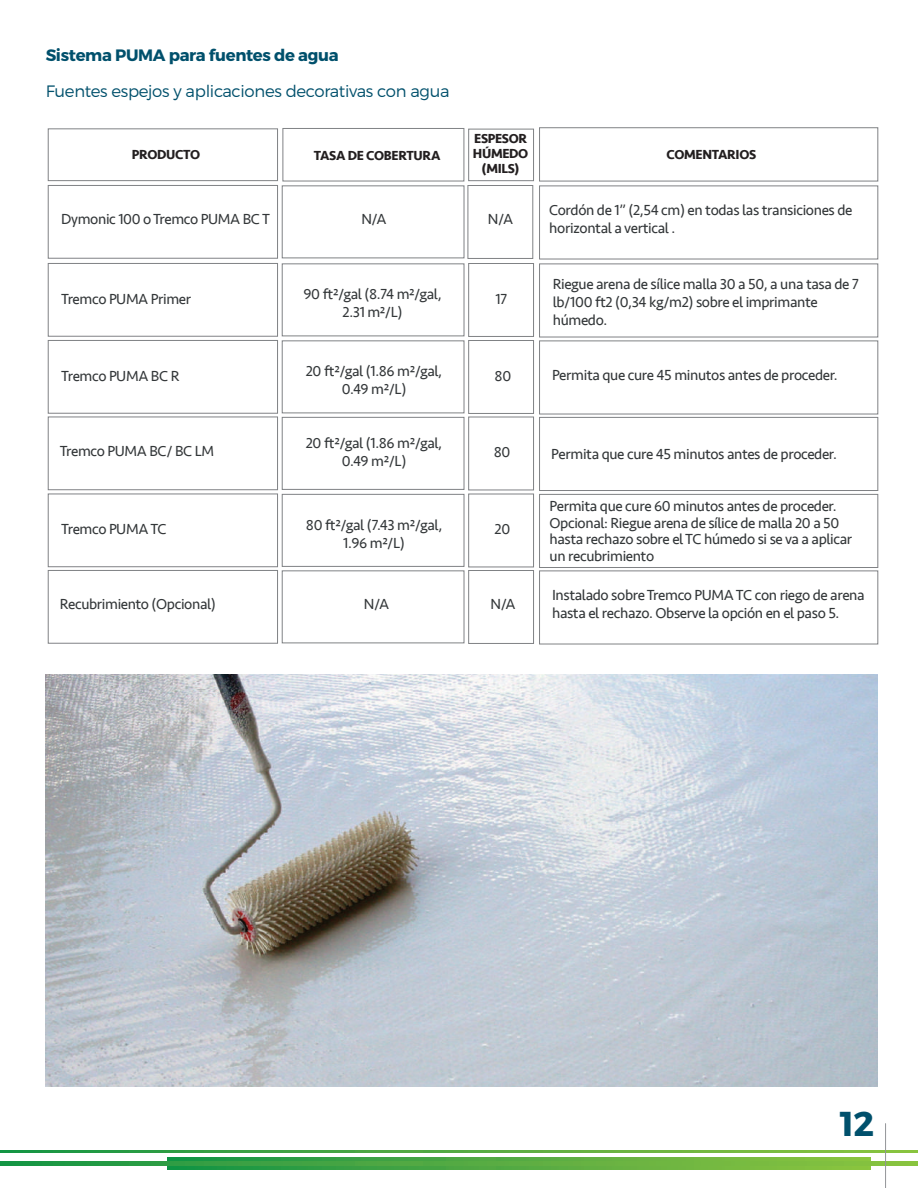
<style>
.page{position:relative;width:918px;height:1188px;background:#fff}
.page>*{position:absolute;margin:0;border:0;box-sizing:border-box;transform-origin:0 0}
.t1{font:700 34.5px "Montserrat";color:#00506c}
.t2{font:300 16.5px "Montserrat";letter-spacing:-.02em;color:#00506c}
.t3{font:700 16.5px "Montserrat";letter-spacing:-.02em;color:#00506c}
.t4{font:15px/18px "Seravek";letter-spacing:-.025em;color:#333739}
.t5{font:700 13.5px/15px "Seravek";letter-spacing:-.025em;color:#231f20;text-align:center}
</style>
<div class="page">
<svg style="left:167px;top:1158px;width:703px;height:12px;background:#53ab42"></svg>
<svg style="left:0;top:1162px;width:918px;height:4px;background:#53ab42"></svg>
<svg style="left:0;top:1150px;width:918px;height:3px;background:#53ab42"></svg>
<hr style="left:885px;top:1124px;width:1px;height:64px;background:#939598">
<div style="left:283px;top:128px;width:181px;height:53px;border:1px solid #808285"></div>
<div style="left:48px;top:128px;width:230px;height:53px;border:1px solid #808285"></div>
<div style="left:282px;top:185px;width:182px;height:73px;border:1px solid #808285"></div>
<div style="left:48px;top:185px;width:230px;height:74px;border:1px solid #808285"></div>
<div style="left:468px;top:129px;width:66px;height:52px;border:1px solid #808285"></div>
<div style="left:468px;top:185px;width:65px;height:74px;border:1px solid #808285"></div>
<div style="left:539px;top:127px;width:339px;height:54px;border:1px solid #808285"></div>
<div style="left:282px;top:263px;width:182px;height:73px;border:1px solid #808285"></div>
<div style="left:48px;top:263px;width:230px;height:74px;border:1px solid #808285"></div>
<div style="left:468px;top:263px;width:66px;height:74px;border:1px solid #808285"></div>
<div style="left:282px;top:340px;width:182px;height:73px;border:1px solid #808285"></div>
<div style="left:48px;top:340px;width:230px;height:74px;border:1px solid #808285"></div>
<div style="left:468px;top:340px;width:66px;height:74px;border:1px solid #808285"></div>
<div style="left:282px;top:417px;width:182px;height:73px;border:1px solid #808285"></div>
<div style="left:48px;top:417px;width:230px;height:73px;border:1px solid #808285"></div>
<div style="left:468px;top:417px;width:66px;height:73px;border:1px solid #808285"></div>
<div style="left:539px;top:417px;width:339px;height:74px;border:1px solid #808285"></div>
<div style="left:282px;top:494px;width:182px;height:73px;border:1px solid #808285"></div>
<div style="left:48px;top:494px;width:230px;height:73px;border:1px solid #808285"></div>
<div style="left:468px;top:494px;width:66px;height:73px;border:1px solid #808285"></div>
<div style="left:539px;top:494px;width:339px;height:74px;border:1px solid #808285"></div>
<div style="left:282px;top:570px;width:182px;height:73px;border:1px solid #808285"></div>
<div style="left:48px;top:570px;width:230px;height:74px;border:1px solid #808285"></div>
<div style="left:468px;top:570px;width:66px;height:74px;border:1px solid #808285"></div>
<img style="left:45px;top:674px;width:833px;height:413px">
<p class="t3" style="left:46px;top:45px;width:294px">Sistema PUMA para fuentes de agua</p>
<p class="t2" style="left:46px;top:81px;width:405px">Fuentes espejos y aplicaciones decorativas con agua</p>
<p class="t5" style="left:132px;top:147px;width:70px">PRODUCTO</p>
<p class="t5" style="left:314px;top:148px;width:128px">TASA DE COBERTURA</p>
<p class="t5" style="left:473px;top:131px;width:57px">ESPESOR<br>HÚMEDO (MILS)</p>
<p class="t5" style="left:666px;top:146px;width:91px">COMENTARIOS</p>
<p class="t4" style="left:61px;top:210px;width:210px">Dymonic 100 o Tremco PUMA BC T</p>
<p class="t4" style="left:549px;top:201px;width:305px">Cordón de 1” (2,54 cm) en todas las transiciones de horizontal a vertical .</p>
<p class="t4" style="left:361px;top:210px;width:27px">N/A</p>
<p class="t4" style="left:488px;top:210px;width:27px">N/A</p>
<p class="t4" style="left:61px;top:290px;width:131px">Tremco PUMA Primer</p>
<p class="t4" style="left:303px;top:285px;width:140px;text-align:center">90 ft2/gal (8.74 m2/gal,<br>2.31 m2/L)</p>
<p class="t4" style="left:495px;top:290px;width:13px">17</p>
<p class="t4" style="left:553px;top:275px;width:308px">Riegue arena de sílice malla 30 a 50, a una tasa de 7 lb/100 ft2 (0,34 kg/m2) sobre el imprimante húmedo.</p>
<p class="t4" style="left:306px;top:362px;width:138px;text-align:center">20 ft2/gal (1.86 m2/gal,<br>0.49 m2/L)</p>
<p class="t4" style="left:495px;top:367px;width:18px">80</p>
<p class="t4" style="left:61px;top:367px;width:120px">Tremco PUMA BC R</p>
<p class="t4" style="left:552px;top:366px;width:287px">Permita que cure 45 minutos antes de proceder.</p>
<p class="t4" style="left:306px;top:434px;width:138px;text-align:center">20 ft2/gal (1.86 m2/gal,<br>0.49 m2/L)</p>
<p class="t4" style="left:494px;top:443px;width:18px">80</p>
<p class="t4" style="left:60px;top:442px;width:156px">Tremco PUMA BC/ BC LM</p>
<p class="t4" style="left:551px;top:445px;width:287px">Permita que cure 45 minutos antes de proceder.</p>
<p class="t4" style="left:61px;top:520px;width:107px">Tremco PUMA TC</p>
<p class="t4" style="left:306px;top:516px;width:138px;text-align:center">80 ft2/gal (7.43 m2/gal,<br>1.96 m2/L)</p>
<p class="t4" style="left:495px;top:520px;width:17px">20</p>
<p class="t4" style="left:550px;top:498px;width:304px;line-height:16.5px">Permita que cure 60 minutos antes de proceder.<br>Opcional: Riegue arena de sílice de malla 20 a 50 hasta rechazo sobre el TC húmedo si se va a aplicar un recubrimiento</p>
<p class="t4" style="left:60px;top:595px;width:158px">Recubrimiento (Opcional)</p>
<p class="t4" style="left:552px;top:586px;width:314px">Instalado sobre Tremco PUMA TC con riego de arena hasta el rechazo. Observe la opción en el paso 5.</p>
<p class="t4" style="left:364px;top:595px;width:27px">N/A</p>
<p class="t4" style="left:490px;top:595px;width:27px">N/A</p>
<h1 class="t1" style="left:840px;top:1102px;width:36px">12</h1>
</div>
